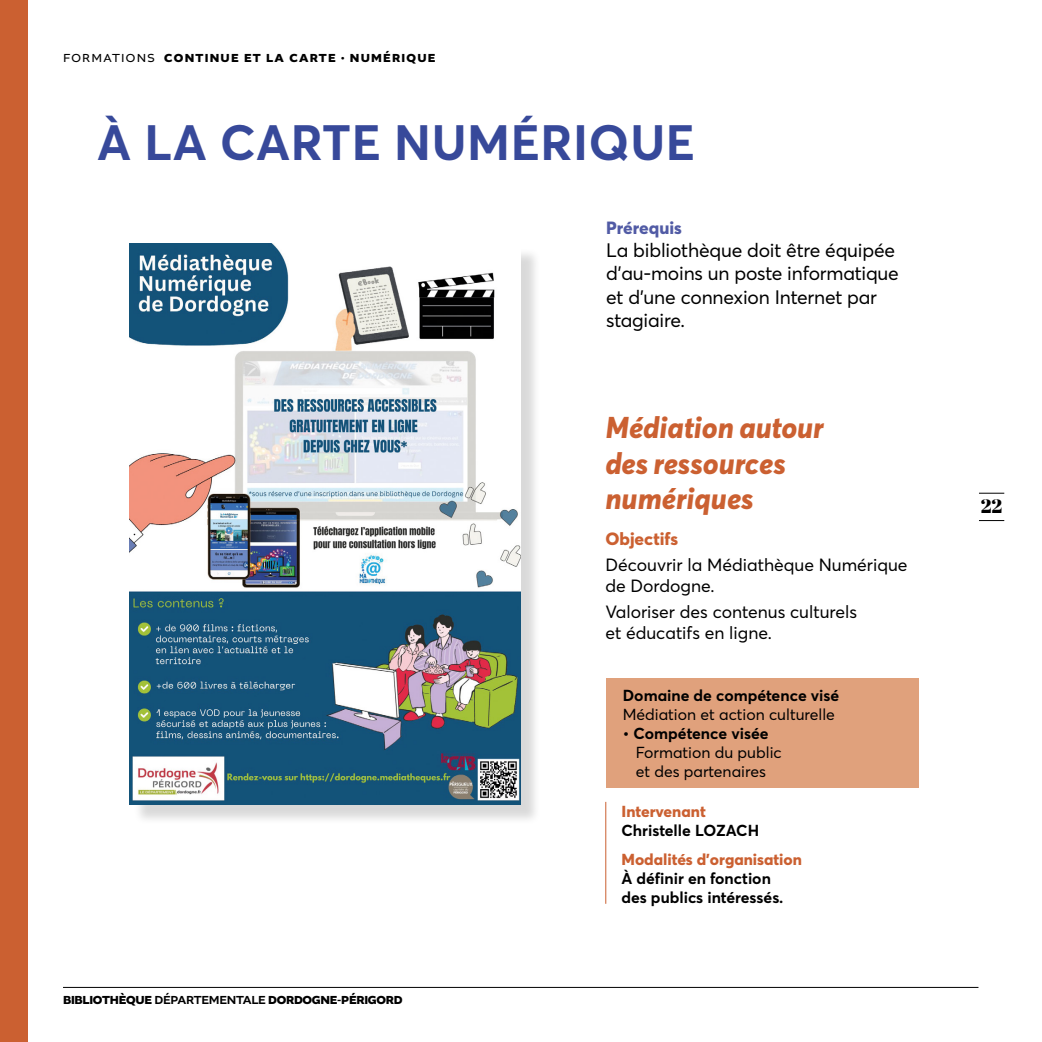
<style>
.page{position:relative;width:1042px;height:1042px;background:#fff}
.page>*{position:absolute;margin:0;border:0;box-sizing:border-box;transform-origin:0 0}
.t1{font:700 49px "Averta CY";letter-spacing:.01em;color:#37499a}
.t2{font:italic 800 29.75px/35.7px "Averta";color:#cb6031}
.t3{font:19.25px/23.1px "Averta CY";letter-spacing:-.01em;color:#000}
.t4{font:900 19.25px "Abril Display";color:#000}
.t5{font:17.5px/21px "Averta CY";color:#000}
.t6{font:800 17.5px "Averta CY";color:#515ba5}
.t7{font:800 17.5px "Averta CY";color:#cb6031}
.t8{font:700 15.75px/18.9px "Averta CY";color:#000}
.t9{font:15.75px/18.9px "Averta CY";color:#000}
.t10{font:800 15.75px "Averta CY";color:#cb6031}
.t11{font:700 12.25px "Altivo";letter-spacing:-.02em;color:#000}
.t12{font:700 12.25px "Altivo";letter-spacing:.1em;color:#000}
.s1{font-weight:400}
.s2{font-weight:500}
</style>
<div class="page">
<svg style="left:979px;top:493px;width:25px;height:1px"></svg>
<svg style="left:979px;top:520px;width:25px;height:1px"></svg>
<hr style="left:63px;top:987px;width:915px;height:1px;background:#000">
<div style="left:0;top:0;width:27px;height:1042px;background:#cb6031"></div>
<div style="left:606px;top:678px;width:312px;height:110px;background:#e0a17c"></div>
<hr style="left:605px;top:802px;width:1px;height:102px;background:#cb6031">
<div style="left:133px;top:247px;width:408px;height:578px;background:#000;opacity:.15"></div>
<img style="left:129px;top:243px;width:392px;height:562px">
<p class="t12" style="left:63px;top:50px;width:374px"><span class="s1">FORMATIONS</span> CONTINUE ET LA CARTE • NUMÉRIQUE</p>
<h1 class="t1" style="left:97px;top:108px;width:599px">À LA CARTE NUMÉRIQUE</h1>
<p class="t6" style="left:606px;top:216px;width:77px">Prérequis</p>
<p class="t3" style="left:606px;top:238px;width:294px">La bibliothèque doit être équipée d’au-moins un poste informatique et d’une connexion Internet par stagiaire.</p>
<h2 class="t2" style="left:605px;top:410px;width:220px">Médiation autour des ressources numériques</h2>
<p class="t7" style="left:605px;top:527px;width:74px">Objectifs</p>
<p class="t5" style="left:605px;top:554px;width:304px">Découvrir la Médiathèque Numérique de Dordogne.</p>
<p class="t5" style="left:605px;top:601px;width:253px">Valoriser des contenus culturels et éducatifs en ligne.</p>
<p class="t8" style="left:623px;top:685px;width:218px">Domaine de compétence visé</p>
<p class="t9" style="left:623px;top:704px;width:214px">Médiation et action culturelle</p>
<p class="t8" style="left:623px;top:723px;width:147px">• Compétence visée</p>
<p class="t9" style="left:636px;top:742px;width:148px">Formation du public et des partenaires</p>
<p class="t11" style="left:63px;top:992px;width:341px">BIBLIOTHÈQUE <span class="s2">DÉPARTEMENTALE</span> DORDOGNE-PÉRIGORD</p>
<p class="t10" style="left:621px;top:800px;width:86px">Intervenant</p>
<p class="t8" style="left:621px;top:820px;width:139px">Christelle LOZACH</p>
<p class="t10" style="left:621px;top:848px;width:182px">Modalités d’organisation</p>
<p class="t8" style="left:621px;top:868px;width:163px">À définir en fonction des publics intéressés.</p>
<p class="t4" style="left:981px;top:493px;width:23px">22</p>
</div>
